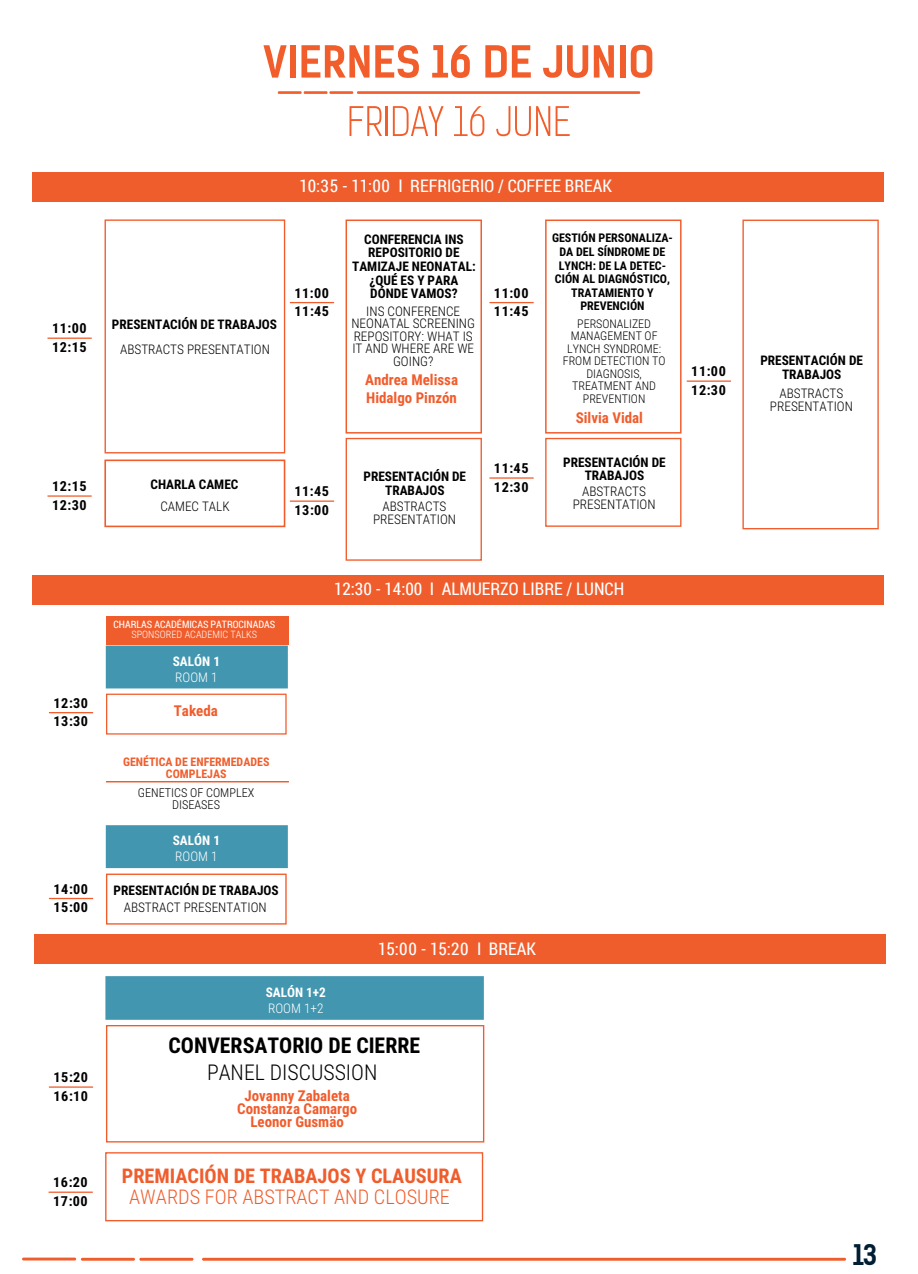
<style>
.page{position:relative;width:918px;height:1274px;background:#fff}
.page>*{position:absolute;margin:0;border:0;box-sizing:border-box;transform-origin:0 0}
.t1{font:700 27px "Kelson Sans";color:#001f34}
.t2{font:700 21.75px "Roboto Condensed";color:#000001}
.t3{font:300 21.75px "Roboto Condensed";color:#000001}
.t4{font:700 20.25px "Roboto Condensed";color:#f05d2c}
.t5{font:300 20.25px "Roboto Condensed";color:#f05d2c}
.t6{font:17.4px "Roboto Condensed";color:#fff}
.t7{font:700 15px/12.9px "Roboto Condensed";color:#f15c2c;text-align:center}
.t8{font:700 13.8px/18.3px "Roboto Condensed";letter-spacing:.04em;color:#000001}
.t9{font:700 13.2px/13.6px "Roboto Condensed";color:#000001;text-align:center}
.t10{font:300 13.2px/12.6px "Roboto Condensed";color:#000001;text-align:center}
.t11{font:700 13.2px "Roboto Condensed";color:#fff}
.t12{font:300 13.2px "Roboto Condensed";color:#fff}
.t13{font:300 12.3px/11.6px "Roboto Condensed";color:#000001;text-align:center}
.t14{font:700 12px/13.6px "Roboto Condensed";color:#000001;text-align:center}
.t15{font:300 12px/12.6px "Roboto Condensed";color:#000001;text-align:center}
.t16{font:700 11.85px/11.6px "Roboto Condensed";color:#f15e2c;text-align:center}
.t17{font:10.2px "Roboto Condensed";color:#fff}
.t18{font:300 10.2px "Roboto Condensed";color:#fff}
</style>
<div class="page">
<svg style="left:263px;top:45px;width:24px;height:33px"></svg>
<div style="left:290px;top:45px;width:6px;height:33px;background:#f15e2c"></div>
<svg style="left:301px;top:45px;width:118px;height:33px"></svg>
<svg style="left:432px;top:45px;width:38px;height:33px"></svg>
<svg style="left:485px;top:45px;width:46px;height:33px"></svg>
<svg style="left:543px;top:45px;width:45px;height:33px"></svg>
<svg style="left:594px;top:45px;width:20px;height:33px"></svg>
<div style="left:620px;top:45px;width:5px;height:33px;background:#f15e2c"></div>
<svg style="left:631px;top:45px;width:21px;height:33px"></svg>
<svg style="left:350px;top:106px;width:32px;height:30px"></svg>
<hr style="left:385px;top:106px;width:2px;height:30px;background:#f15e2c">
<svg style="left:393px;top:106px;width:51px;height:30px"></svg>
<svg style="left:454px;top:106px;width:30px;height:30px"></svg>
<svg style="left:496px;top:106px;width:54px;height:30px"></svg>
<svg style="left:556px;top:106px;width:14px;height:30px"></svg>
<hr style="left:357px;top:91px;width:283px;height:3px;background:#f15e2c">
<hr style="left:278px;top:91px;width:24px;height:3px;background:#f15e2c">
<hr style="left:304px;top:91px;width:24px;height:3px;background:#f15e2c">
<hr style="left:329px;top:91px;width:24px;height:3px;background:#f15e2c">
<div style="left:34px;top:934px;width:851px;height:30px;background:#f05d2c"></div>
<hr style="left:49px;top:712px;width:44px;height:1px;background:#f15c2c">
<div style="left:106px;top:693px;width:181px;height:41px;border:1px solid #f15c2c"></div>
<hr style="left:49px;top:1086px;width:44px;height:1px;background:#f15c2c">
<div style="left:106px;top:645px;width:182px;height:43px;background:#4296b0;border:2px solid #4296b0"></div>
<hr style="left:106px;top:781px;width:183px;height:1px;background:#f15c2c">
<div style="left:106px;top:1025px;width:378px;height:117px;border:1px solid #f15c2c"></div>
<div style="left:105px;top:976px;width:379px;height:43px;background:#4296b0;border:2px solid #4296b0"></div>
<div style="left:105px;top:1152px;width:378px;height:69px;border:1px solid #f15c2c"></div>
<hr style="left:49px;top:1191px;width:44px;height:1px;background:#f15c2c">
<div style="left:33px;top:575px;width:851px;height:29px;background:#f05d2c"></div>
<div style="left:33px;top:172px;width:851px;height:29px;background:#f05d2c"></div>
<div style="left:105px;top:219px;width:180px;height:234px;border:1px solid #f15c2c"></div>
<hr style="left:47px;top:337px;width:45px;height:2px;background:#f15c2c">
<div style="left:104px;top:459px;width:181px;height:68px;border:2px solid #f15c2c"></div>
<hr style="left:47px;top:495px;width:45px;height:2px;background:#f15c2c">
<hr style="left:687px;top:380px;width:44px;height:2px;background:#f15c2c">
<div style="left:742px;top:220px;width:137px;height:309px;border:1px solid #f15c2c"></div>
<hr style="left:489px;top:302px;width:45px;height:1px;background:#f15c2c">
<div style="left:545px;top:219px;width:137px;height:214px;border:1px solid #f15c2c"></div>
<hr style="left:290px;top:302px;width:44px;height:1px;background:#f15c2c">
<div style="left:346px;top:219px;width:136px;height:214px;border:1px solid #f15c2c"></div>
<hr style="left:290px;top:500px;width:44px;height:2px;background:#f15c2c">
<div style="left:346px;top:438px;width:136px;height:123px;border:1px solid #f15c2c"></div>
<hr style="left:489px;top:477px;width:45px;height:1px;background:#f15c2c">
<div style="left:545px;top:438px;width:136px;height:89px;border:1px solid #f15c2c"></div>
<div style="left:106px;top:616px;width:182px;height:28px;background:#f05d2c"></div>
<hr style="left:49px;top:898px;width:44px;height:1px;background:#f15c2c">
<div style="left:106px;top:873px;width:181px;height:51px;border:1px solid #f15c2c"></div>
<div style="left:106px;top:825px;width:182px;height:43px;background:#4296b0;border:2px solid #4296b0"></div>
<hr style="left:22px;top:1257px;width:54px;height:3px;background:#f05d2c">
<hr style="left:81px;top:1257px;width:54px;height:3px;background:#f05d2c">
<hr style="left:139px;top:1257px;width:54px;height:3px;background:#f05d2c">
<hr style="left:202px;top:1257px;width:644px;height:3px;background:#f05d2c">
<p class="t8" style="left:52px;top:319px;width:36px">11:00<br>12:15</p>
<p class="t9" style="left:112px;top:317px;width:167px">PRESENTACIÓN DE TRABAJOS</p>
<p class="t10" style="left:120px;top:342px;width:151px">ABSTRACTS PRESENTATION</p>
<p class="t8" style="left:52px;top:477px;width:36px">12:15<br>12:30</p>
<p class="t9" style="left:151px;top:477px;width:89px">CHARLA CAMEC</p>
<p class="t10" style="left:160px;top:499px;width:71px">CAMEC TALK</p>
<h3 class="t6" style="left:300px;top:174px;width:314px">10:35 - 11:00 I REFRIGERIO / COFFEE BREAK</h3>
<p class="t8" style="left:294px;top:283px;width:36px">11:00<br>11:45</p>
<p class="t8" style="left:294px;top:482px;width:36px">11:45<br>13:00</p>
<p class="t9" style="left:352px;top:232px;width:125px">CONFERENCIA INS<br>REPOSITORIO DE<br>TAMIZAJE NEONATAL: ¿QUÉ ES Y PARA<br>DÓNDE VAMOS?</p>
<p class="t10" style="left:351px;top:304px;width:125px">INS CONFERENCE<br>NEONATAL SCREENING<br>REPOSITORY: WHAT IS<br>IT AND WHERE ARE WE<br>GOING?</p>
<p class="t7" style="left:365px;top:370px;width:94px;line-height:18px;text-align:left">Andrea Melissa<br>Hidalgo Pinzón</p>
<p class="t9" style="left:364px;top:469px;width:104px">PRESENTACIÓN DE<br>TRABAJOS</p>
<p class="t10" style="left:373px;top:500px;width:84px">ABSTRACTS<br>PRESENTATION</p>
<p class="t8" style="left:494px;top:283px;width:36px">11:00<br>11:45</p>
<p class="t14" style="left:552px;top:231px;width:122px">GESTIÓN PERSONALIZA-<br>DA DEL SÍNDROME DE<br>LYNCH: DE LA DETEC-<br>CIÓN AL DIAGNÓSTICO,<br>TRATAMIENTO Y<br>PREVENCIÓN</p>
<p class="t15" style="left:563px;top:316px;width:104px">PERSONALIZED<br>MANAGEMENT OF<br>LYNCH SYNDROME:<br>FROM DETECTION TO<br>DIAGNOSIS,<br>TREATMENT AND<br>PREVENTION</p>
<p class="t7" style="left:576px;top:411px;width:69px">Silvia Vidal</p>
<p class="t8" style="left:494px;top:459px;width:36px">11:45<br>12:30</p>
<p class="t9" style="left:563px;top:454px;width:104px">PRESENTACIÓN DE<br>TRABAJOS</p>
<p class="t10" style="left:573px;top:485px;width:84px">ABSTRACTS<br>PRESENTATION</p>
<p class="t8" style="left:691px;top:362px;width:36px">11:00<br>12:30</p>
<p class="t8" style="left:53px;top:693px;width:36px">12:30<br>13:30</p>
<p class="t8" style="left:53px;top:879px;width:36px">14:00<br>15:00</p>
<p class="t8" style="left:53px;top:1067px;width:36px">15:20<br>16:10</p>
<p class="t8" style="left:53px;top:1172px;width:36px">16:20<br>17:00</p>
<p class="t17" style="left:113px;top:617px;width:163px">CHARLAS ACADÉMICAS PATROCINADAS</p>
<p class="t18" style="left:132px;top:627px;width:127px">SPONSORED ACADEMIC TALKS</p>
<p class="t11" style="left:173px;top:652px;width:49px">SALÓN 1</p>
<p class="t12" style="left:175px;top:667px;width:44px">ROOM 1</p>
<p class="t7" style="left:174px;top:703px;width:45px">Takeda</p>
<h3 class="t6" style="left:334px;top:577px;width:292px">12:30 - 14:00 I ALMUERZO LIBRE / LUNCH</h3>
<p class="t16" style="left:123px;top:755px;width:148px">GENÉTICA DE ENFERMEDADES<br>COMPLEJAS</p>
<p class="t13" style="left:138px;top:786px;width:118px">GENETICS OF COMPLEX<br>DISEASES</p>
<p class="t11" style="left:173px;top:831px;width:49px">SALÓN 1</p>
<p class="t12" style="left:175px;top:847px;width:44px">ROOM 1</p>
<p class="t9" style="left:114px;top:883px;width:167px">PRESENTACIÓN DE TRABAJOS</p>
<p class="t10" style="left:124px;top:900px;width:144px">ABSTRACT PRESENTATION</p>
<p class="t11" style="left:266px;top:982px;width:62px">SALÓN 1+2</p>
<p class="t12" style="left:268px;top:998px;width:57px">ROOM 1+2</p>
<h3 class="t6" style="left:378px;top:936px;width:159px">15:00 - 15:20 I BREAK</h3>
<h2 class="t2" style="left:169px;top:1030px;width:253px">CONVERSATORIO DE CIERRE</h2>
<h2 class="t3" style="left:207px;top:1057px;width:172px">PANEL DISCUSSION</h2>
<p class="t7" style="left:237px;top:1088px;width:121px">Jovanny Zabaleta<br>Constanza Camargo<br>Leonor Gusmäo</p>
<h3 class="t4" style="left:122px;top:1161px;width:341px">PREMIACIÓN DE TRABAJOS Y CLAUSURA</h3>
<h3 class="t5" style="left:129px;top:1182px;width:322px">AWARDS FOR ABSTRACT AND CLOSURE</h3>
<p class="t9" style="left:760px;top:353px;width:104px">PRESENTACIÓN DE<br>TRABAJOS</p>
<p class="t10" style="left:770px;top:386px;width:84px">ABSTRACTS<br>PRESENTATION</p>
<h1 class="t1" style="left:853px;top:1238px;width:26px">13</h1>
</div>
